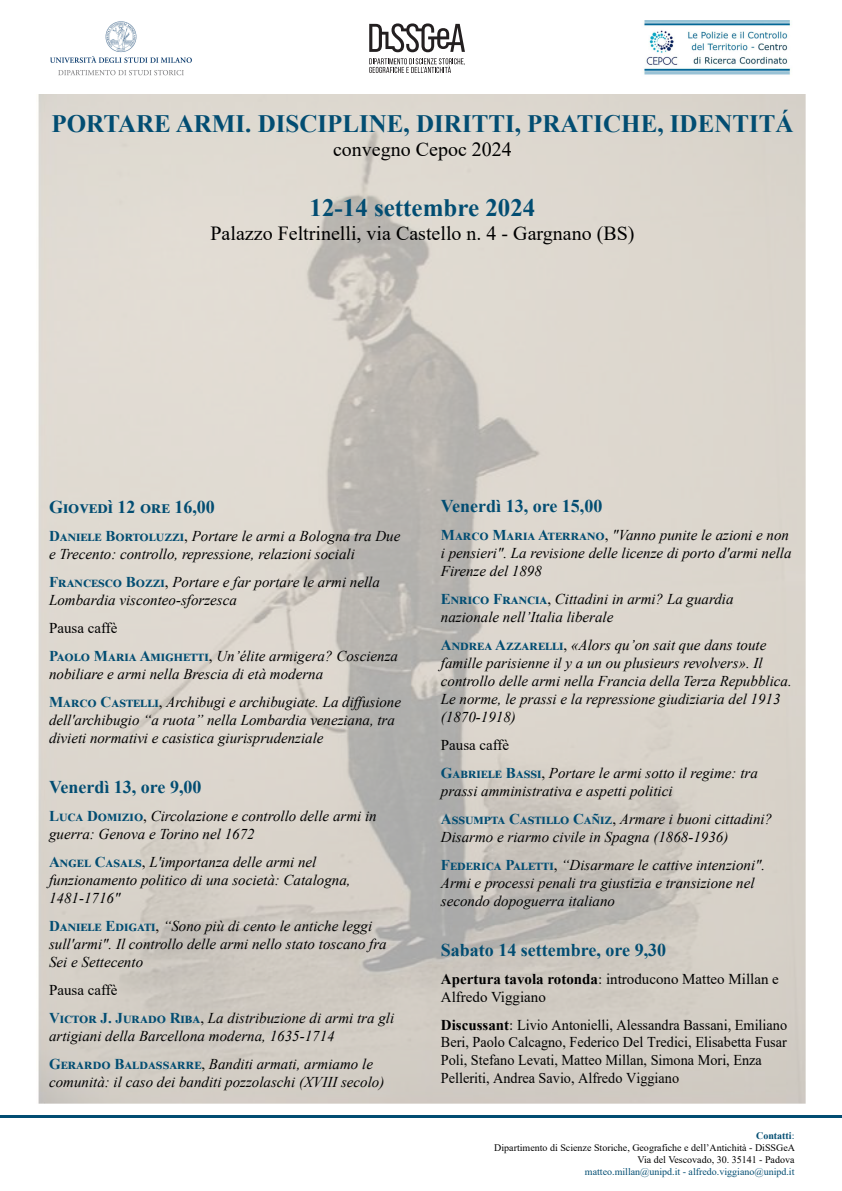
<style>
.page{position:relative;width:842px;height:1191px;background:#fff}
.page>*{position:absolute;margin:0;border:0;box-sizing:border-box;transform-origin:0 0}
.t1{font:700 25px "Times New Roman";color:#024d72}
.t2{font:20px "Times New Roman";color:#000}
.t3{font:700 18px "Times New Roman";color:#024d72}
.t4{font:italic 15px/18px "Times New Roman";color:#000}
.t5{font:15px/17.7px "Times New Roman";color:#000}
.t6{font:10px/12px "Times New Roman";color:#000;text-align:right}
.t7{font:10px "Times New Roman";color:#024d72}
.s1{font-weight:700;font-style:normal;color:#024d72}
.s2{font-style:normal}
.s3{font-weight:700}
.s4{font-weight:700;color:#024d72}
.s5{color:#024d72}
</style>
<div class="page">
<img style="left:38px;top:95px;width:768px;height:1009px">
<img style="left:644px;top:20px;width:147px;height:55px">
<img style="left:50px;top:21px;width:142px;height:55px">
<svg style="left:369px;top:23px;width:96px;height:29px"></svg>
<svg style="left:369px;top:58px;width:96px;height:15px"></svg>
<hr style="left:0;top:1115px;width:842px;height:3px;background:#024d72">
<h1 class="t1" style="left:51px;top:106px;width:744px">PORTARE ARMI. DISCIPLINE, DIRITTI, PRATICHE, IDENTITÁ</h1>
<h2 class="t2" style="left:333px;top:135px;width:180px">convegno Cepoc 2024</h2>
<h1 class="t1" style="left:310px;top:190px;width:227px">12-14 settembre 2024</h1>
<h2 class="t2" style="left:210px;top:219px;width:425px">Palazzo Feltrinelli, via Castello n. 4 - Gargnano (BS)</h2>
<p class="t3" style="left:49px;top:494px;width:167px">GIOVEDÌ 12 ORE 16,00</p>
<p class="t4" style="left:49px;top:526px;width:353px"><span class="s1">DANIELE BORTOLUZZI</span><span class="s2">,</span> Portare le armi a Bologna tra Due e Trecento: controllo, repressione, relazioni sociali</p>
<p class="t4" style="left:49px;top:572px;width:332px"><span class="s1">FRANCESCO BOZZI</span><span class="s2">,</span> Portare e far portare le armi nella<br>Lombardia visconteo-sforzesca</p>
<p class="t4" style="left:49px;top:613px;width:350px;line-height:28px"><span class="s2">Pausa caffè<br></span><span class="s1">PAOLO MARIA AMIGHETTI</span><span class="s2">,</span> Un’élite armigera? Coscienza</p>
<p class="t4" style="left:49px;top:659px;width:354px;line-height:28px">nobiliare e armi nella Brescia di età moderna<br><span class="s1">MARCO CASTELLI</span><span class="s2">,</span> Archibugi e archibugiate. La diffusione</p>
<p class="t4" style="left:49px;top:710px;width:347px">dell'archibugio “a ruota” nella Lombardia veneziana, tra divieti normativi e casistica giurisprudenziale</p>
<p class="t3" style="left:49px;top:773px;width:154px">Venerdì 13, ore 9,00</p>
<p class="t4" style="left:49px;top:806px;width:329px"><span class="s1">LUCA DOMIZIO</span><span class="s2">,</span> Circolazione e controllo delle armi in guerra: Genova e Torino nel 1672</p>
<p class="t4" style="left:49px;top:852px;width:303px"><span class="s1">ANGEL CASALS</span><span class="s2">,</span> L'importanza delle armi nel funzionamento politico di una società: Catalogna,<br>1481-1716"</p>
<p class="t4" style="left:49px;top:916px;width:339px"><span class="s1">DANIELE EDIGATI</span><span class="s2">,</span> “Sono più di cento le antiche leggi sull'armi". Il controllo delle armi nello stato toscano fra<br>Sei e Settecento</p>
<p class="t4" style="left:49px;top:975px;width:347px;line-height:28px"><span class="s2">Pausa caffè<br></span><span class="s1">VICTOR J. JURADO RIBA</span><span class="s2">,</span> La distribuzione di armi tra gli</p>
<p class="t4" style="left:49px;top:1021px;width:326px;line-height:28px">artigiani della Barcellona moderna, 1635-1714<br><span class="s1">GERARDO BALDASSARRE</span><span class="s2">,</span> Banditi armati, armiamo le</p>
<p class="t4" style="left:49px;top:1072px;width:337px">comunità: il caso dei banditi pozzolaschi (XVIII secolo)</p>
<p class="t3" style="left:441px;top:493px;width:163px">Venerdì 13, ore 15,00</p>
<p class="t4" style="left:441px;top:525px;width:352px"><span class="s1">MARCO MARIA ATERRANO</span><span class="s2">,</span> "Vanno punite le azioni e non i pensieri". La revisione delle licenze di porto d'armi nella<br>Firenze del 1898</p>
<p class="t4" style="left:441px;top:589px;width:294px"><span class="s1">ENRICO FRANCIA</span><span class="s2">,</span> Cittadini in armi? La guardia nazionale nell’Italia liberale</p>
<p class="t4" style="left:441px;top:635px;width:352px"><span class="s1">ANDREA AZZARELLI</span><span class="s2">,</span> «Alors qu’on sait que dans toute famille parisienne il y a un ou plusieurs revolvers». Il controllo delle armi nella Francia della Terza Repubblica.<br>Le norme, le prassi e la repressione giudiziaria del 1913 (1870-1918)</p>
<p class="t4" style="left:441px;top:730px;width:318px;line-height:28px"><span class="s2">Pausa caffè<br></span><span class="s1">GABRIELE BASSI</span><span class="s2">,</span> Portare le armi sotto il regime: tra</p>
<p class="t4" style="left:441px;top:776px;width:333px;line-height:28px">prassi amministrativa e aspetti politici<br><span class="s1">ASSUMPTA CASTILLO CAÑIZ</span><span class="s2">,</span> Armare i buoni cittadini?</p>
<p class="t4" style="left:441px;top:822px;width:326px;line-height:28px">Disarmo e riarmo civile in Spagna (1868-1936)<br><span class="s1">FEDERICA PALETTI</span><span class="s2">,</span> “Disarmare le cattive intenzioni".</p>
<p class="t4" style="left:441px;top:873px;width:315px">Armi e processi penali tra giustizia e transizione nel secondo dopoguerra italiano</p>
<p class="t3" style="left:441px;top:936px;width:227px">Sabato 14 settembre, ore 9,30</p>
<p class="t5" style="left:441px;top:969px;width:340px;line-height:18px"><span class="s3">Apertura tavola rotonda</span>: introducono Matteo Millan e<br>Alfredo Viggiano</p>
<p class="t5" style="left:441px;top:1015px;width:348px"><span class="s3">Discussant</span>: Livio Antonielli, Alessandra Bassani, Emiliano Beri, Paolo Calcagno, Federico Del Tredici, Elisabetta Fusar Poli, Stefano Levati, Matteo Millan, Simona Mori, Enza Pelleriti, Andrea Savio, Alfredo Viggiano</p>
<p class="t6" style="left:494px;top:1129px;width:302px"><span class="s4">Contatti</span><span class="s5">:<br></span>Dipartimento di Scienze Storiche, Geografiche e dell’Antichità - DiSSGeA<br>Via del Vescovado, 30. 35141 - Padova</p>
<p class="t7" style="left:585px;top:1164px;width:211px">matteo.millan@unipd.it - alfredo.viggiano@unipd.it</p>
</div>
